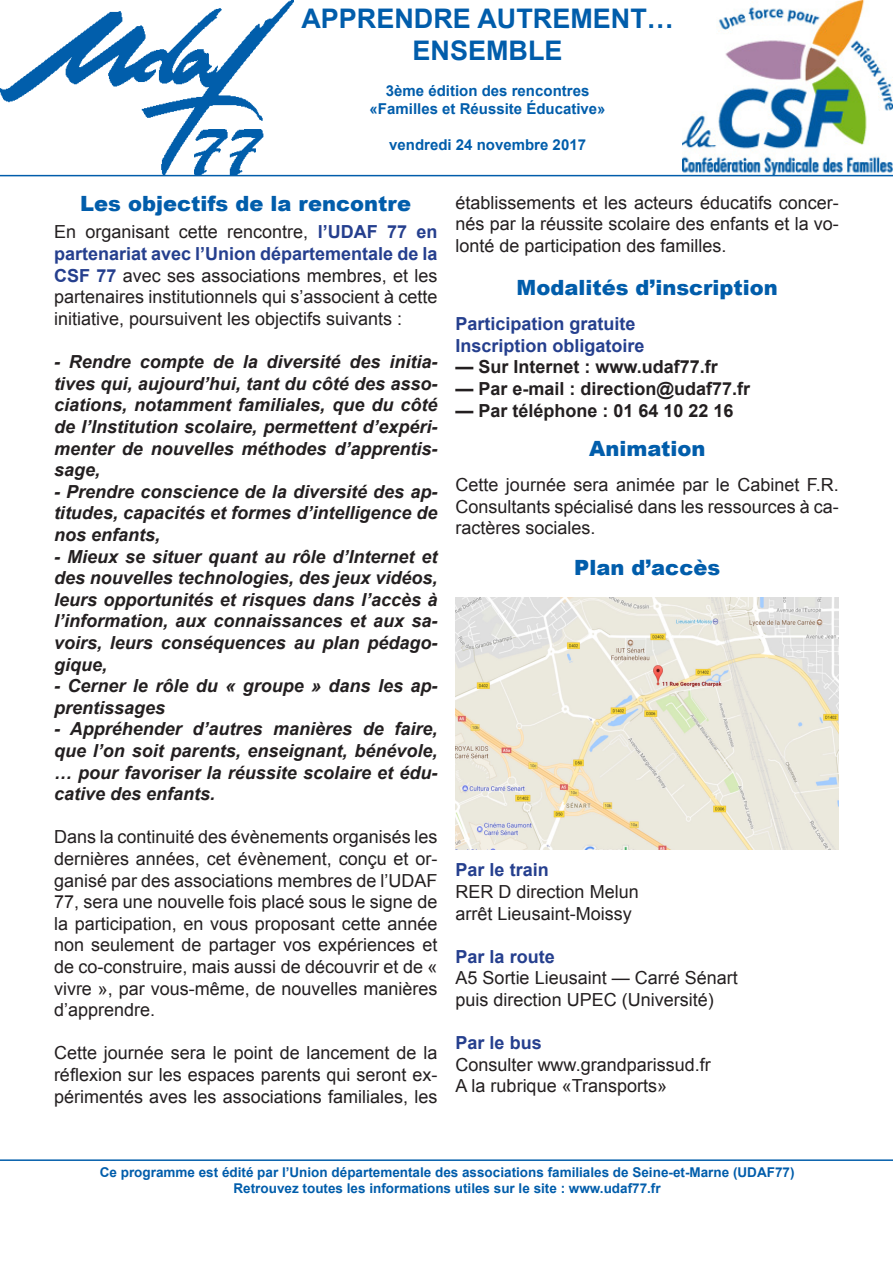
<style>
.page{position:relative;width:893px;height:1263px;background:#fff}
.page>*{position:absolute;margin:0;border:0;box-sizing:border-box;transform-origin:0 0}
.t1{font:700 27px/32.4px "Arial";color:#015dab;text-align:center}
.t2{font:900 21px "Arial";color:#015dab}
.t3{font:18px/21.6px "Arial";color:#231f20;text-align:justify}
.t4{font:italic 700 18px/21.6px "Arial";color:#231f20;text-align:justify}
.t5{font:700 18px "Arial";color:#231f20}
.t6{font:700 18px "Arial";color:#253f8e}
.t7{font:700 15px/18px "Arial";color:#015dab;text-align:center}
.t8{font:700 13.5px/16.2px "Arial";color:#015dab;text-align:center}
.s1{font-weight:700;color:#253f8e}
</style>
<div class="page">
<img style="left:0;top:0;width:293px;height:175px">
<img style="left:682px;top:0;width:211px;height:175px">
<hr style="left:0;top:175px;width:893px;height:1px;background:#015dab">
<hr style="left:0;top:1159px;width:893px;height:2px;background:#015dab">
<img style="left:456px;top:598px;width:383px;height:251px">
<h1 class="t1" style="left:301px;top:3px;width:374px">APPRENDRE AUTREMENT…<br>ENSEMBLE</h1>
<p class="t7" style="left:370px;top:82px;width:237px">3ème édition des rencontres «Familles et Réussite Éducative»</p>
<p class="t7" style="left:389px;top:136px;width:198px">vendredi 24 novembre 2017</p>
<p class="t2" style="left:80px;top:188px;width:332px">Les objectifs de la rencontre</p>
<p class="t3" style="left:54px;top:222px;width:385px">En organisant cette rencontre, <span class="s1">l’UDAF 77 en partenariat avec l’Union départementale de la CSF 77</span> avec ses associations membres, et les partenaires institutionnels qui s’associent à cette initiative, poursuivent les objectifs suivants :</p>
<p class="t4" style="left:54px;top:351px;width:385px">- Rendre compte de la diversité des initia&shy;tives qui, aujourd’hui, tant du côté des asso&shy;ciations, notamment familiales, que du côté de l’Institution scolaire, permettent d’expéri&shy;menter de nouvelles méthodes d’apprentis&shy;sage,</p>
<p class="t4" style="left:54px;top:481px;width:385px">- Prendre conscience de la diversité des ap&shy;titudes, capacités et formes d’intelligence de nos enfants,</p>
<p class="t4" style="left:54px;top:546px;width:385px">- Mieux se situer quant au rôle d’Internet et des nouvelles technologies, des jeux vidéos, leurs opportunités et risques dans l’accès à l’information, aux connaissances et aux sa&shy;voirs, leurs conséquences au plan pédago&shy;gique,</p>
<p class="t4" style="left:54px;top:675px;width:385px">- Cerner le rôle du « groupe » dans les ap&shy;prentissages</p>
<p class="t4" style="left:54px;top:719px;width:385px">- Appréhender d’autres manières de faire, que l’on soit parents, enseignant, bénévole, … pour favoriser la réussite scolaire et édu&shy;cative des enfants.</p>
<p class="t3" style="left:54px;top:826px;width:385px">Dans la continuité des évènements organisés les dernières années, cet évènement, conçu et or&shy;ganisé par des associations membres de l’UDAF 77, sera une nouvelle fois placé sous le signe de la participation, en vous proposant cette année non seulement de partager vos expériences et de co-construire, mais aussi de découvrir et de « vivre », par vous-même, de nouvelles manières d’apprendre.</p>
<p class="t3" style="left:54px;top:1042px;width:385px">Cette journée sera le point de lancement de la réflexion sur les espaces parents qui seront ex&shy;périmentés aves les associations familiales, les</p>
<p class="t3" style="left:455px;top:192px;width:385px">établissements et les acteurs éducatifs concer&shy;nés par la réussite scolaire des enfants et la vo&shy;lonté de participation des familles.</p>
<p class="t2" style="left:517px;top:272px;width:263px">Modalités d’inscription</p>
<p class="t6" style="left:455px;top:312px;width:182px">Participation gratuite</p>
<p class="t6" style="left:455px;top:333px;width:191px">Inscription obligatoire</p>
<p class="t5" style="left:455px;top:355px;width:264px">— Sur Internet : www.udaf77.fr</p>
<p class="t5" style="left:455px;top:377px;width:296px">— Par e-mail : direction@udaf77.fr</p>
<p class="t5" style="left:455px;top:398px;width:280px">— Par téléphone : 01 64 10 22 16</p>
<p class="t2" style="left:589px;top:433px;width:118px">Animation</p>
<p class="t3" style="left:455px;top:474px;width:385px">Cette journée sera animée par le Cabinet F.R.<br>Consultants spécialisé dans les ressources à ca&shy;ractères sociales.</p>
<p class="t2" style="left:574px;top:553px;width:147px">Plan d’accès</p>
<p class="t6" style="left:456px;top:858px;width:95px">Par le train</p>
<p class="t3" style="left:456px;top:881px;width:185px">RER D direction Melun arrêt Lieusaint-Moissy</p>
<p class="t6" style="left:456px;top:944px;width:101px">Par la route</p>
<p class="t3" style="left:456px;top:967px;width:284px">A5 Sortie Lieusaint — Carré Sénart</p>
<p class="t3" style="left:456px;top:989px;width:260px">puis direction UPEC (Université)</p>
<p class="t6" style="left:456px;top:1031px;width:88px">Par le bus</p>
<p class="t3" style="left:456px;top:1054px;width:257px">Consulter www.grandparissud.fr</p>
<p class="t3" style="left:456px;top:1075px;width:213px">A la rubrique «Transports»</p>
<p class="t8" style="left:100px;top:1165px;width:696px">Ce programme est édité par l’Union départementale des associations familiales de Seine-et-Marne (UDAF77)<br>Retrouvez toutes les informations utiles sur le site : www.udaf77.fr</p>
</div>
